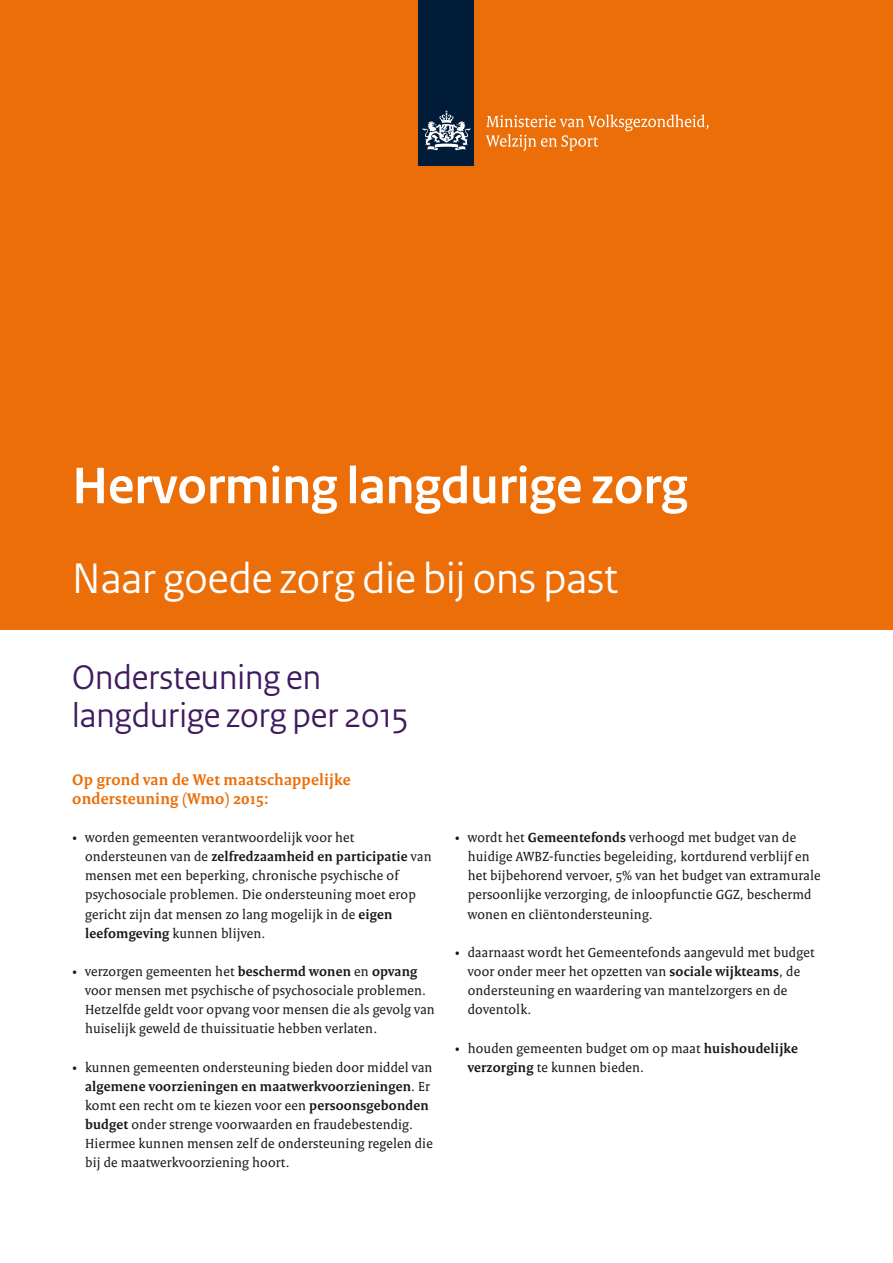
<style>
.page{position:relative;width:893px;height:1263px;background:#fff}
.page>*{position:absolute;margin:0;border:0;box-sizing:border-box;transform-origin:0 0}
.t1{font:700 54px "Rijksoverheid Sans Heading";color:#fff}
.t2{font:45px "Rijksoverheid Sans Heading";color:#fff}
.t3{font:36px/38.2px "Rijksoverheid Sans Heading";color:#401a5f}
.t4{font:700 16.5px/19.2px "Rijksoverheid Serif";letter-spacing:.015em;color:#eb6e08}
.t5{font:14.25px/19.2px "Rijksoverheid Serif";letter-spacing:.015em;color:#1a171c}
.s1{font-weight:700}
</style>
<div class="page">
<div style="left:0;top:0;width:893px;height:629px;background:#eb6e08"></div>
<div style="left:419px;top:0;width:55px;height:166px;background:#001c39"></div>
<svg style="left:423px;top:110px;width:47px;height:41px"></svg>
<svg style="left:486px;top:115px;width:222px;height:36px"></svg>
<h1 class="t1" style="left:72px;top:455px;width:617px">Hervorming langdurige zorg</h1>
<h2 class="t2" style="left:72px;top:552px;width:547px">Naar goede zorg die bij ons past</h2>
<h3 class="t3" style="left:72px;top:658px;width:338px">Ondersteuning en langdurige zorg per 2015</h3>
<p class="t4" style="left:72px;top:769px;width:280px">Op grond van de Wet maatschappelijke ondersteuning (Wmo) 2015:</p>
<p class="t5" style="left:85px;top:828px;width:348px;text-indent:-13px">• worden gemeenten verantwoordelijk voor het ondersteunen van de <span class="s1">zelfredzaamheid en participatie</span> van mensen met een beperking, chronische psychische of psychosociale problemen. Die ondersteuning moet erop gericht zijn dat mensen zo lang mogelijk in de <span class="s1">eigen leefomgeving</span> kunnen blijven.</p>
<p class="t5" style="left:85px;top:962px;width:351px;text-indent:-13px">• verzorgen gemeenten het <span class="s1">beschermd wonen</span> en <span class="s1">opvang </span>voor mensen met psychische of psychosociale problemen.<br>Hetzelfde geldt voor opvang voor mensen die als gevolg van huiselijk geweld de thuissituatie hebben verlaten.</p>
<p class="t5" style="left:85px;top:1057px;width:349px;text-indent:-13px">• kunnen gemeenten ondersteuning bieden door middel van <span class="s1">algemene voorzieningen en maatwerkvoorzieningen</span>. Er komt een recht om te kiezen voor een <span class="s1">persoonsgebonden budget</span> onder strenge voorwaarden en fraudebestendig.<br>Hiermee kunnen mensen zelf de ondersteuning regelen die bij de maatwerkvoorziening hoort.</p>
<p class="t5" style="left:468px;top:828px;width:354px;text-indent:-13px">• wordt het <span class="s1">Gemeentefonds</span> verhoogd met budget van de huidige AWBZ-functies begeleiding, kortdurend verblijf en het bijbehorend vervoer, 5% van het budget van extramurale persoonlijke verzorging, de inloopfunctie GGZ, beschermd wonen en cliëntondersteuning.</p>
<p class="t5" style="left:468px;top:942px;width:348px;text-indent:-13px">• daarnaast wordt het Gemeentefonds aangevuld met budget voor onder meer het opzetten van <span class="s1">sociale wijkteams</span>, de ondersteuning en waardering van mantelzorgers en de doventolk.</p>
<p class="t5" style="left:468px;top:1038px;width:332px;text-indent:-13px">• houden gemeenten budget om op maat <span class="s1">huishoudelijke verzorging</span> te kunnen bieden.</p>
</div>
